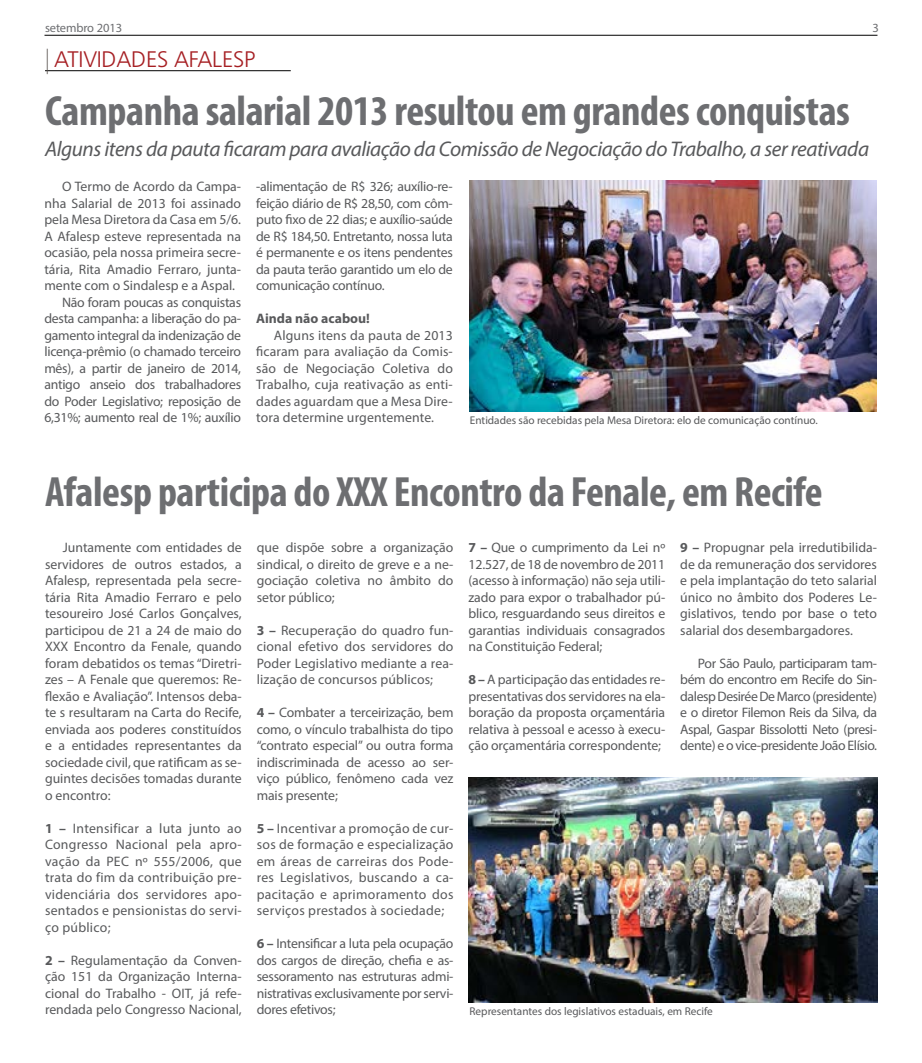
<style>
.page{position:relative;width:922px;height:1063px;background:#fff}
.page>*{position:absolute;margin:0;border:0;box-sizing:border-box;transform-origin:0 0}
.t1{font:700 condensed 42.5px "Myriad Pro";letter-spacing:-.01em;color:#6d6e71}
.t2{font:300 22.5px "Frutiger";letter-spacing:-.01em;color:#a61f23}
.t3{font:italic 21.25px "Myriad Pro";letter-spacing:-.02em;color:#58595b}
.t4{font:13.75px/16.5px "Myriad Pro";letter-spacing:-.005em;color:#58595b;text-align:justify}
.t5{font:700 13.75px "Myriad Pro";color:#58595b}
.t6{font:12.5px "Myriad Pro";letter-spacing:-.01em;color:#6d6e71}
.t7{font:11.25px "Myriad Pro";color:#58595b}
.s1{font-family:"Existence";font-size:25px;color:#524b48}
.s2{font-weight:700}
</style>
<div class="page">
<hr style="left:44px;top:35px;width:833px;height:1px;background:#000">
<img style="left:469px;top:181px;width:407px;height:230px">
<hr style="left:45px;top:70px;width:246px;height:1px;background:#000">
<img style="left:468px;top:777px;width:409px;height:225px">
<p class="t6" style="left:45px;top:20px;width:79px">setembro 2013</p>
<p class="t6" style="left:872px;top:20px;width:8px">3</p>
<h2 class="t2" style="left:45px;top:47px;width:212px"><span class="s1">|</span> ATIVIDADES AFALESP</h2>
<h1 class="t1" style="left:45px;top:85px;width:806px">Campanha salarial 2013 resultou em grandes conquistas</h1>
<h3 class="t3" style="left:45px;top:135px;width:825px">Alguns itens da pauta ficaram para avaliação da Comissão de Negociação do Trabalho, a ser reativada</h3>
<p class="t4" style="left:62px;top:178px;width:180px">O Termo de Acordo da Campa-</p>
<p class="t4" style="left:44px;top:194px;width:198px">nha Salarial de 2013 foi assinado</p>
<p class="t4" style="left:44px;top:211px;width:198px">pela Mesa Diretora da Casa em 5/6.</p>
<p class="t4" style="left:44px;top:227px;width:198px">A Afalesp esteve representada na</p>
<p class="t4" style="left:44px;top:244px;width:198px">ocasião, pela nossa primeira secre-</p>
<p class="t4" style="left:44px;top:260px;width:198px">tária, Rita Amadio Ferraro, junta-</p>
<p class="t4" style="left:44px;top:277px;width:192px">mente com o Sindalesp e a Aspal.</p>
<p class="t4" style="left:62px;top:293px;width:180px">Não foram poucas as conquistas</p>
<p class="t4" style="left:44px;top:310px;width:198px">desta campanha: a liberação do pa-</p>
<p class="t4" style="left:44px;top:326px;width:198px">gamento integral da indenização de</p>
<p class="t4" style="left:44px;top:343px;width:198px">licença-prêmio (o chamado terceiro</p>
<p class="t4" style="left:44px;top:359px;width:198px">mês), a partir de janeiro de 2014,</p>
<p class="t4" style="left:44px;top:376px;width:198px">antigo anseio dos trabalhadores</p>
<p class="t4" style="left:44px;top:392px;width:198px">do Poder Legislativo; reposição de</p>
<p class="t4" style="left:44px;top:409px;width:198px">6,31%; aumento real de 1%; auxílio</p>
<p class="t4" style="left:256px;top:178px;width:198px">-alimentação de R$ 326; auxílio-re&shy;feição diário de R$ 28,50, com côm&shy;puto fixo de 22 dias; e auxílio-saúde de R$ 184,50. Entretanto, nossa luta é permanente e os itens pendentes da pauta terão garantido um elo de comunicação contínuo.</p>
<p class="t5" style="left:256px;top:309px;width:115px">Ainda não acabou!</p>
<p class="t4" style="left:256px;top:326px;width:198px;text-indent:18px">Alguns itens da pauta de 2013 ficaram para avaliação da Comis&shy;são de Negociação Coletiva do Trabalho, cuja reativação as enti&shy;dades aguardam que a Mesa Dire&shy;tora determine urgentemente.</p>
<p class="t7" style="left:469px;top:413px;width:349px">Entidades são recebidas pela Mesa Diretora: elo de comunicação contínuo.</p>
<h1 class="t1" style="left:45px;top:465px;width:779px">Afalesp participa do XXX Encontro da Fenale, em Recife</h1>
<p class="t4" style="left:45px;top:539px;width:198px;text-indent:18px">Juntamente com entidades de servidores de outros estados, a Afalesp, representada pela secre&shy;tária Rita Amadio Ferraro e pelo tesoureiro José Carlos Gonçalves, participou de 21 a 24 de maio do XXX Encontro da Fenale, quando foram debatidos os temas “Diretri&shy;zes – A Fenale que queremos: Re&shy;flexão e Avaliação”. Intensos deba&shy;te s resultaram na Carta do Recife, enviada aos poderes constituídos e a entidades representantes da sociedade civil, que ratificam as se&shy;guintes decisões tomadas durante o encontro:</p>
<p class="t4" style="left:45px;top:820px;width:198px"><span class="s2">1 –</span> Intensificar a luta junto ao Congresso Nacional pela apro&shy;vação da PEC nº 555/2006, que trata do fim da contribuição pre&shy;videnciária dos servidores apo&shy;sentados e pensionistas do servi&shy;ço público;</p>
<p class="t4" style="left:45px;top:952px;width:198px"><span class="s2">2 –</span> Regulamentação da Conven&shy;ção 151 da Organização Interna&shy;cional do Trabalho - OIT, já refe&shy;rendada pelo Congresso Nacional,</p>
<p class="t4" style="left:257px;top:539px;width:198px">que dispõe sobre a organização sindical, o direito de greve e a ne&shy;gociação coletiva no âmbito do setor público;</p>
<p class="t4" style="left:257px;top:622px;width:198px"><span class="s2">3 –</span> Recuperação do quadro fun&shy;cional efetivo dos servidores do Poder Legislativo mediante a rea&shy;lização de concursos públicos;</p>
<p class="t4" style="left:257px;top:704px;width:198px"><span class="s2">4 –</span> Combater a terceirização, bem como, o vínculo trabalhista do tipo “contrato especial” ou outra forma indiscriminada de acesso ao ser&shy;viço público, fenômeno cada vez mais presente;</p>
<p class="t4" style="left:257px;top:820px;width:198px"><span class="s2">5 –</span> Incentivar a promoção de cur&shy;sos de formação e especialização em áreas de carreiras dos Pode&shy;res Legislativos, buscando a ca&shy;pacitação e aprimoramento dos serviços prestados à sociedade;</p>
<p class="t4" style="left:257px;top:935px;width:198px"><span class="s2">6 –</span> Intensificar a luta pela ocupação dos cargos de direção, chefia e as&shy;sessoramento nas estruturas admi&shy;nistrativas exclusivamente por servi&shy;dores efetivos;</p>
<p class="t4" style="left:468px;top:539px;width:198px"><span class="s2">7 –</span> Que o cumprimento da Lei nº 12.527, de 18 de novembro de 2011 (acesso à informação) não seja utili&shy;zado para expor o trabalhador pú&shy;blico, resguardando seus direitos e garantias individuais consagrados na Constituição Federal;</p>
<p class="t4" style="left:468px;top:671px;width:198px"><span class="s2">8 –</span> A participação das entidades re&shy;presentativas dos servidores na ela&shy;boração da proposta orçamentária relativa à pessoal e acesso à execu&shy;ção orçamentária correspondente;</p>
<p class="t4" style="left:680px;top:539px;width:198px"><span class="s2">9 –</span> Propugnar pela irredutibilida&shy;de da remuneração dos servidores e pela implantação do teto salarial único no âmbito dos Poderes Le&shy;gislativos, tendo por base o teto salarial dos desembargadores.</p>
<p class="t4" style="left:680px;top:655px;width:198px;text-indent:18px">Por São Paulo, participaram tam&shy;bém do encontro em Recife do Sin&shy;dalesp Desirée De Marco (presidente) e o diretor Filemon Reis da Silva, da Aspal, Gaspar Bissolotti Neto (presi&shy;dente) e o vice-presidente João Elísio.</p>
<p class="t7" style="left:469px;top:1004px;width:245px">Representantes dos legislativos estaduais, em Recife</p>
</div>
